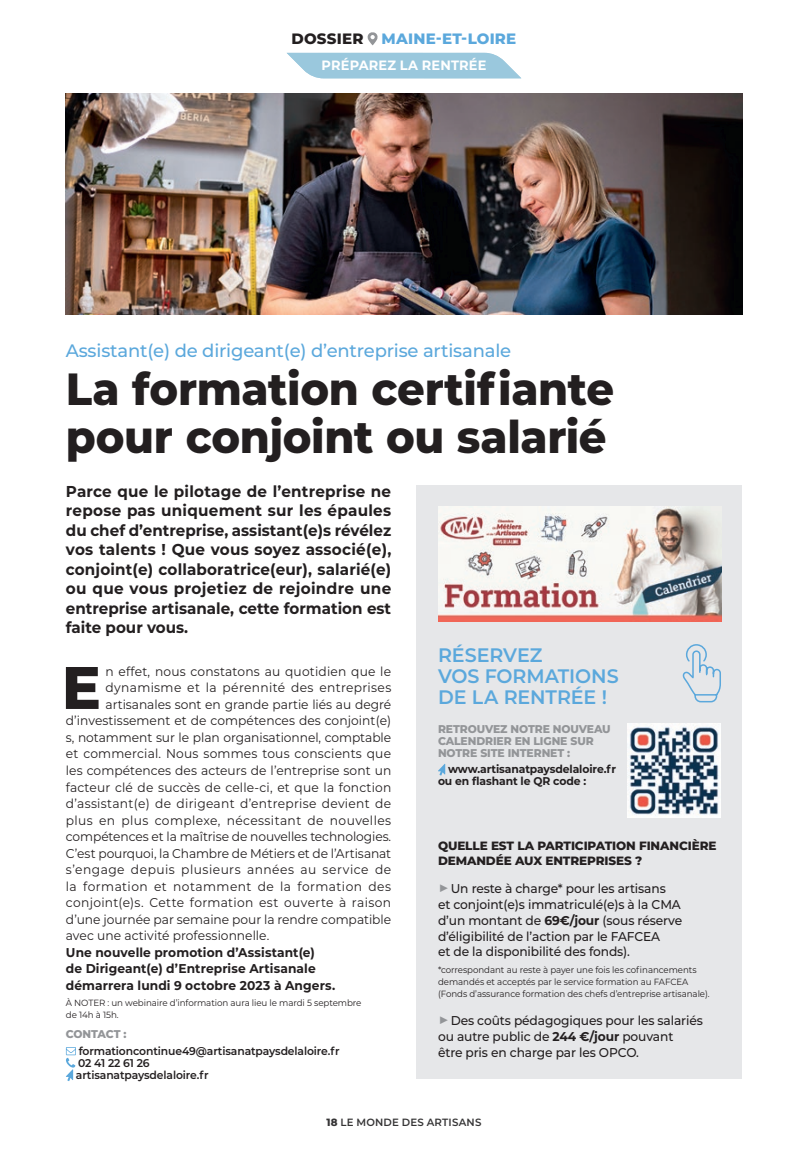
<style>
.page{position:relative;width:808px;height:1149px;background:#fff}
.page>*{position:absolute;margin:0;border:0;box-sizing:border-box;transform-origin:0 0}
.t1{font:800 59.85px "Montserrat";color:#231f20}
.t2{font:800 45px/48px "Montserrat";letter-spacing:-.005em;color:#231f20;scale:.96 1}
.t3{font:600 19.5px/21px "Montserrat";letter-spacing:-.005em;color:#5ba8dc}
.t4{font:500 18px "Montserrat";letter-spacing:-.01em;color:#5ba8dc}
.t5{font:700 15.75px/19.5px "Montserrat";color:#231f20;text-align:justify;scale:.96 1}
.t6{font:800 15px "Montserrat";letter-spacing:.015em;color:#231f20}
.t7{font:800 15px "Montserrat";color:#5ba8dc}
.t8{font:700 13.5px "Montserrat";letter-spacing:.015em;color:#fff;scale:.96 1}
.t9{font:12.75px "Montserrat";letter-spacing:.01em;color:#231f20;scale:.96 1}
.t10{font:500 12.75px/15.8px "Montserrat";letter-spacing:-.01em;color:#231f20;scale:.96 1}
.t11{font:12.75px "Montserrat";letter-spacing:.03em;color:#231f20;scale:.96 1}
.t12{font:700 12.75px/16.5px "Montserrat";letter-spacing:.01em;color:#231f20;scale:.96 1}
.t13{font:12.75px "Montserrat";letter-spacing:-.01em;color:#231f20;scale:.96 1}
.t14{font:12.75px "Montserrat";letter-spacing:.04em;color:#231f20;scale:.96 1}
.t15{font:12.75px "Montserrat";letter-spacing:.035em;color:#231f20;scale:.96 1}
.t16{font:800 12px/15px "Montserrat";letter-spacing:-.01em;color:#231f20}
.t17{font:600 11.25px/12px "Montserrat";letter-spacing:-.01em;color:#231f20;scale:.96 1}
.t18{font:800 11.25px/12px "Montserrat";letter-spacing:-.01em;color:#939598;scale:.96 1}
.t19{font:700 11.25px/12px "Montserrat";letter-spacing:-.01em;color:#231f20;scale:.96 1}
.t20{font:600 10.5px "Montserrat";letter-spacing:.02em;color:#363536}
.t21{font:9px/12px "Montserrat";letter-spacing:-.005em;color:#231f20;scale:.96 1}
.t22{font:9px/12px "Montserrat";letter-spacing:-.005em;color:#231f20}
.s1{color:#5ba8dc}
.s2{font-weight:800}
.s3{font-weight:900;font-size:18px;color:#939598}
.s4{font-weight:700}
</style>
<div class="page">
<svg style="left:367px;top:32px;width:11px;height:13px"></svg>
<svg style="left:287px;top:53px;width:234px;height:25px;background:#a4cde0"></svg>
<img style="left:66px;top:94px;width:676px;height:220px">
<div style="left:417px;top:485px;width:325px;height:593px;background:#e6e7e9"></div>
<svg style="left:438px;top:763px;width:7px;height:12px"></svg>
<img style="left:438px;top:506px;width:283px;height:115px">
<img style="left:627px;top:723px;width:94px;height:94px">
<svg style="left:66px;top:1047px;width:10px;height:33px"></svg>
<svg style="left:682px;top:644px;width:39px;height:59px"></svg>
<p class="t6" style="left:292px;top:28px;width:116px">DOSSIER <span class="s1">Maine</span></p>
<p class="t7" style="left:436px;top:28px;width:52px">-et-Loire</p>
<p class="t8" style="left:322px;top:56px;width:173px">PRÉPAREZ LA RENTRÉE</p>
<h3 class="t4" style="left:66px;top:337px;width:447px">Assistant(e) de dirigeant(e) d’entreprise artisanale</h3>
<h2 class="t2" style="left:66px;top:362px;width:573px">La formation certifiante pour conjoint ou salarié</h2>
<p class="t5" style="left:66px;top:480px;width:340px">Parce que le pilotage de l’entreprise ne repose pas uniquement sur les épaules du chef d’entreprise, assistant(e)s révélez vos talents ! Que vous soyez associé(e), conjoint(e) collaboratrice(eur), salarié(e) ou que vous projetiez de rejoindre une entreprise artisanale, cette formation est faite pour vous.</p>
<h3 class="t3" style="left:438px;top:643px;width:182px">RÉSERVEZ<br>VOS FORMATIONS<br>DE LA RENTRÉE !</h3>
<p class="t18" style="left:438px;top:722px;width:181px">RETROUVEZ NOTRE NOUVEAU<br>CALENDRIER EN LIGNE SUR<br>NOTRE SITE INTERNET :</p>
<p class="t19" style="left:438px;top:762px;width:187px;text-indent:10px">www.artisanatpaysdelaloire.fr ou en flashant le QR code :</p>
<h1 class="t1" style="left:62px;top:643px;width:41px">E</h1>
<p class="t9" style="left:106px;top:662px;width:299px">n effet, nous constatons au quotidien que le</p>
<p class="t11" style="left:106px;top:679px;width:299px">dynamisme et la pérennité des entreprises</p>
<p class="t9" style="left:106px;top:695px;width:299px">artisanales sont en grande partie liés au degré</p>
<p class="t9" style="left:66px;top:712px;width:340px">d’investissement et de compétences des conjoint(e)</p>
<p class="t9" style="left:66px;top:728px;width:340px">s, notamment sur le plan organisationnel, comptable</p>
<p class="t9" style="left:66px;top:745px;width:340px">et commercial. Nous sommes tous conscients que</p>
<p class="t9" style="left:66px;top:761px;width:340px">les compétences des acteurs de l’entreprise sont un</p>
<p class="t9" style="left:66px;top:778px;width:340px">facteur clé de succès de celle-ci, et que la fonction</p>
<p class="t9" style="left:66px;top:794px;width:340px">d’assistant(e) de dirigeant d’entreprise devient de</p>
<p class="t11" style="left:66px;top:811px;width:340px">plus en plus complexe, nécessitant de nouvelles</p>
<p class="t9" style="left:66px;top:827px;width:340px">compétences et la maîtrise de nouvelles technologies.</p>
<p class="t13" style="left:66px;top:844px;width:340px">C’est pourquoi, la Chambre de Métiers et de l’Artisanat</p>
<p class="t14" style="left:66px;top:860px;width:340px">s’engage depuis plusieurs années au service de</p>
<p class="t15" style="left:66px;top:877px;width:340px">la formation et notamment de la formation des</p>
<p class="t11" style="left:66px;top:893px;width:340px">conjoint(e)s. Cette formation est ouverte à raison</p>
<p class="t9" style="left:66px;top:910px;width:340px">d’une journée par semaine pour la rendre compatible</p>
<p class="t9" style="left:66px;top:926px;width:213px">avec une activité professionnelle.</p>
<p class="t12" style="left:66px;top:942px;width:282px">Une nouvelle promotion d’Assistant(e)<br>de Dirigeant(e) d’Entreprise Artisanale démarrera lundi 9 octobre 2023 à Angers.</p>
<p class="t22" style="left:66px;top:996px;width:297px">À NOTER : un webinaire d’information aura lieu le mardi 5 septembre de 14h à 15h.</p>
<p class="t18" style="left:66px;top:1027px;width:65px">CONTACT :</p>
<p class="t17" style="left:76px;top:1043px;width:276px">formationcontinue49@artisanatpaysdelaloire.fr<br>02 41 22 61 26<br>artisanatpaysdelaloire.fr</p>
<p class="t20" style="left:326px;top:1114px;width:156px"><span class="s2">18</span> LE MONDE DES ARTISANS</p>
<p class="t16" style="left:438px;top:837px;width:280px">QUELLE EST LA PARTICIPATION FINANCIÈRE<br>DEMANDÉE AUX ENTREPRISES ?</p>
<p class="t10" style="left:438px;top:880px;width:256px"><span class="s3">▶</span> Un reste à charge* pour les artisans<br>et conjoint(e)s immatriculé(e)s à la CMA d’un montant de <span class="s4">69€/jour</span> (sous réserve d’éligibilité de l’action par le FAFCEA<br>et de la disponibilité des fonds).</p>
<p class="t21" style="left:438px;top:962px;width:285px">*correspondant au reste à payer une fois les cofinancements demandés et acceptés par le service formation au FAFCEA (Fonds d’assurance formation des chefs d’entreprise artisanale).</p>
<p class="t10" style="left:438px;top:1011px;width:277px"><span class="s3">▶</span> Des coûts pédagogiques pour les salariés ou autre public de <span class="s4">244 €/jour</span> pouvant<br>être pris en charge par les OPCO.</p>
</div>
